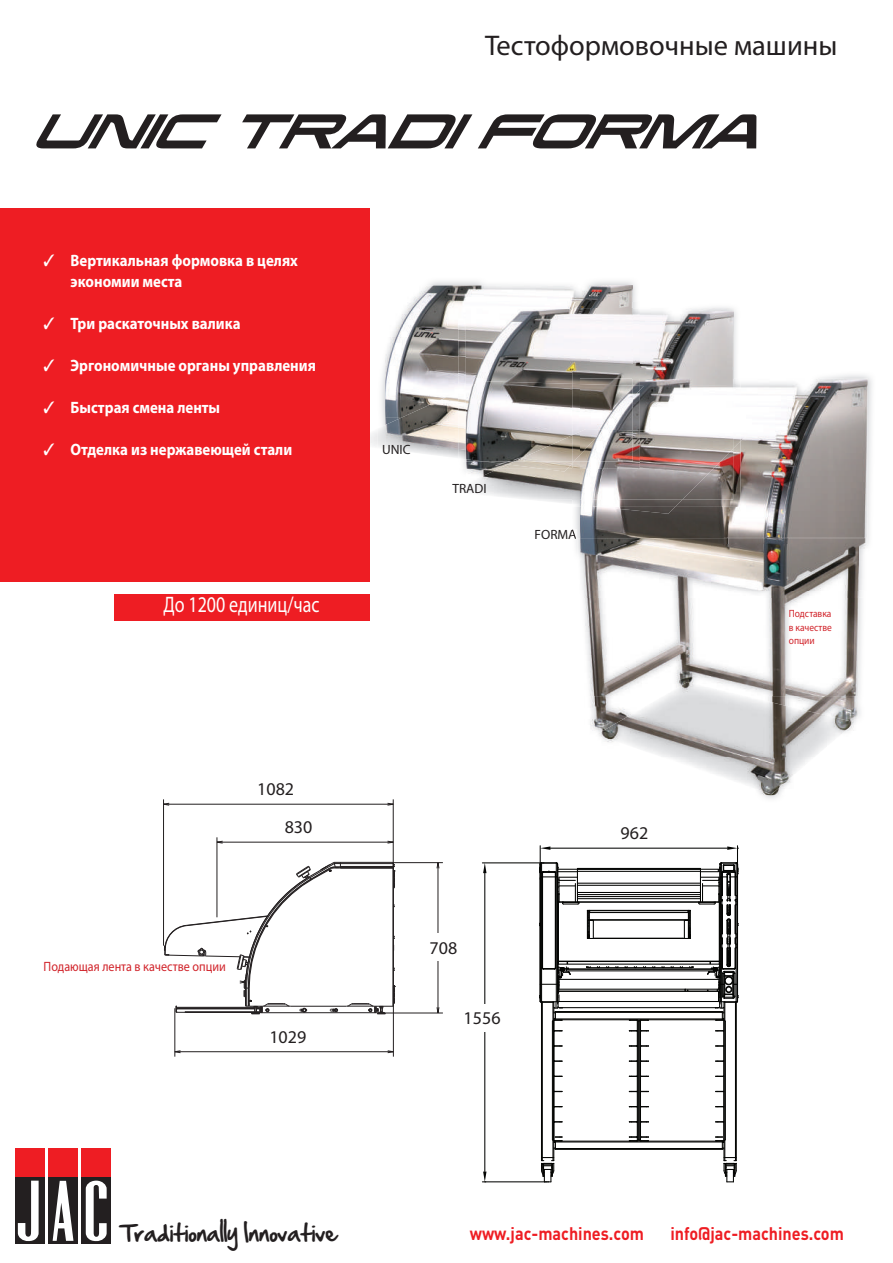
<style>
.page{position:relative;width:893px;height:1263px;background:#fff}
.page>*{position:absolute;margin:0;border:0;box-sizing:border-box;transform-origin:0 0}
.t1{font:28.5px "Myriad Pro";color:#231f20}
.t2{font:22.5px "Myriad Pro";color:#fff;scale:.8 1}
.t3{font:20.55px "Hand Of Sean";color:#231f20}
.t4{font:700 18px "DIN";color:#ee1d23;scale:.9 1}
.t5{font:18px/38.1px "Myriad Pro";color:#231f20}
.t6{font:17.4px "Arial Narrow";color:#040503}
.t7{font:700 16.5px/21px "Myriad Pro";color:#fff;scale:.9 1}
.t8{font:13.5px "Myriad Pro";color:#d1232a;scale:.9 1}
.t9{font:13.35px "Myriad Pro";color:#231f20}
.t10{font:10.5px/13.5px "Myriad Pro";color:#d1232a;text-align:justify;scale:.9 1}
</style>
<div class="page">
<img style="left:584px;top:598px;width:278px;height:201px">
<img style="left:585px;top:598px;width:274px;height:98px">
<img style="left:585px;top:696px;width:91px;height:99px">
<img style="left:722px;top:696px;width:137px;height:99px">
<img style="left:676px;top:794px;width:46px;height:1px">
<img style="left:596px;top:682px;width:259px;height:75px">
<img style="left:661px;top:757px;width:154px;height:37px">
<svg style="left:36px;top:114px;width:186px;height:34px"></svg>
<svg style="left:242px;top:114px;width:230px;height:34px"></svg>
<svg style="left:478px;top:114px;width:278px;height:34px"></svg>
<img style="left:381px;top:281px;width:255px;height:144px">
<img style="left:385px;top:286px;width:99px;height:106px">
<img style="left:484px;top:286px;width:149px;height:15px">
<img style="left:385px;top:392px;width:73px;height:66px">
<img style="left:458px;top:301px;width:175px;height:54px">
<img style="left:458px;top:355px;width:8px;height:107px">
<img style="left:458px;top:388px;width:8px;height:71px">
<img style="left:640px;top:309px;width:93px;height:62px">
<img style="left:466px;top:309px;width:174px;height:160px">
<img style="left:484px;top:462px;width:24px;height:2px">
<img style="left:466px;top:309px;width:125px;height:72px">
<img style="left:591px;top:309px;width:42px;height:62px">
<img style="left:466px;top:381px;width:106px;height:81px">
<img style="left:466px;top:469px;width:106px;height:31px">
<img style="left:543px;top:469px;width:24px;height:2px">
<img style="left:498px;top:463px;width:10px;height:6px">
<img style="left:508px;top:462px;width:64px;height:7px">
<img style="left:514px;top:435px;width:58px;height:27px">
<div style="left:0;top:208px;width:370px;height:373px;background:#ee1d23"></div>
<div style="left:114px;top:595px;width:255px;height:26px;background:#ee1d23"></div>
<svg style="left:387px;top:1050px;width:6px;height:3px"></svg>
<svg style="left:174px;top:1050px;width:7px;height:3px"></svg>
<hr style="left:175px;top:1051px;width:218px;height:1px;background:#231f20">
<hr style="left:163px;top:799px;width:1px;height:147px;background:#231f20">
<hr style="left:175px;top:1008px;width:1px;height:49px;background:#231f20">
<hr style="left:393px;top:986px;width:1px;height:71px;background:#231f20">
<hr style="left:386px;top:1013px;width:57px;height:1px;background:#231f20">
<hr style="left:217px;top:837px;width:1px;height:80px;background:#231f20">
<hr style="left:393px;top:862px;width:50px;height:1px;background:#231f20">
<hr style="left:217px;top:842px;width:176px;height:1px;background:#231f20">
<hr style="left:393px;top:799px;width:1px;height:68px;background:#231f20">
<hr style="left:164px;top:804px;width:229px;height:1px;background:#231f20">
<hr style="left:438px;top:863px;width:1px;height:150px;background:#231f20">
<svg style="left:164px;top:862px;width:231px;height:153px"></svg>
<div style="left:414px;top:933px;width:59px;height:28px;background:#fff"></div>
<img style="left:575px;top:375px;width:297px;height:175px">
<img style="left:585px;top:590px;width:274px;height:8px">
<svg style="left:572px;top:500px;width:8px;height:5px"></svg>
<img style="left:640px;top:371px;width:93px;height:8px">
<svg style="left:633px;top:371px;width:7px;height:8px"></svg>
<img style="left:572px;top:371px;width:61px;height:13px">
<img style="left:572px;top:384px;width:8px;height:48px">
<img style="left:572px;top:469px;width:8px;height:31px">
<svg style="left:572px;top:462px;width:8px;height:7px"></svg>
<img style="left:572px;top:432px;width:8px;height:30px">
<svg style="left:572px;top:529px;width:4px;height:10px"></svg>
<img style="left:724px;top:379px;width:144px;height:171px">
<img style="left:580px;top:507px;width:144px;height:31px">
<img style="left:580px;top:538px;width:286px;height:52px">
<img style="left:599px;top:434px;width:149px;height:80px">
<img style="left:640px;top:379px;width:100px;height:54px">
<img style="left:580px;top:433px;width:160px;height:74px">
<img style="left:580px;top:379px;width:60px;height:52px">
<svg style="left:633px;top:386px;width:11px;height:12px"></svg>
<img style="left:580px;top:384px;width:53px;height:46px">
<img style="left:580px;top:431px;width:153px;height:69px">
<img style="left:580px;top:430px;width:53px;height:32px">
<img style="left:580px;top:429px;width:23px;height:26px">
<hr style="left:555px;top:1149px;width:167px;height:1px;background:#040503">
<hr style="left:555px;top:1148px;width:167px;height:1px;background:#040503">
<hr style="left:555px;top:1140px;width:167px;height:2px;background:#040503">
<hr style="left:541px;top:1002px;width:1px;height:158px;background:#040503">
<hr style="left:542px;top:1002px;width:1px;height:158px;background:#040503">
<hr style="left:552px;top:1021px;width:1px;height:118px;background:#040503">
<hr style="left:553px;top:1020px;width:2px;height:120px;background:#040503">
<hr style="left:637px;top:1020px;width:1px;height:120px;background:#040503">
<hr style="left:638px;top:1021px;width:1px;height:118px;background:#040503">
<hr style="left:639px;top:1020px;width:1px;height:120px;background:#040503">
<hr style="left:640px;top:1020px;width:1px;height:120px;background:#040503">
<hr style="left:723px;top:1020px;width:1px;height:120px;background:#040503">
<hr style="left:724px;top:1020px;width:1px;height:120px;background:#040503">
<hr style="left:725px;top:1021px;width:1px;height:118px;background:#040503">
<hr style="left:735px;top:1002px;width:1px;height:158px;background:#040503">
<hr style="left:736px;top:1002px;width:1px;height:158px;background:#040503">
<svg style="left:554px;top:1120px;width:8px;height:3px"></svg>
<svg style="left:554px;top:1105px;width:8px;height:3px"></svg>
<svg style="left:554px;top:1090px;width:8px;height:3px"></svg>
<svg style="left:554px;top:1074px;width:8px;height:3px"></svg>
<svg style="left:554px;top:1059px;width:8px;height:3px"></svg>
<svg style="left:554px;top:1044px;width:8px;height:3px"></svg>
<svg style="left:554px;top:1029px;width:8px;height:3px"></svg>
<svg style="left:629px;top:1135px;width:20px;height:7px"></svg>
<svg style="left:629px;top:1120px;width:20px;height:3px"></svg>
<svg style="left:629px;top:1105px;width:20px;height:3px"></svg>
<svg style="left:629px;top:1090px;width:20px;height:3px"></svg>
<svg style="left:715px;top:1120px;width:10px;height:3px"></svg>
<svg style="left:715px;top:1105px;width:10px;height:3px"></svg>
<svg style="left:715px;top:1090px;width:10px;height:3px"></svg>
<svg style="left:629px;top:1074px;width:20px;height:3px"></svg>
<svg style="left:629px;top:1059px;width:20px;height:3px"></svg>
<svg style="left:629px;top:1044px;width:20px;height:3px"></svg>
<svg style="left:629px;top:1029px;width:20px;height:3px"></svg>
<svg style="left:715px;top:1074px;width:10px;height:3px"></svg>
<svg style="left:715px;top:1059px;width:10px;height:3px"></svg>
<svg style="left:715px;top:1044px;width:10px;height:3px"></svg>
<svg style="left:715px;top:1029px;width:10px;height:3px"></svg>
<svg style="left:715px;top:1136px;width:22px;height:46px"></svg>
<hr style="left:482px;top:862px;width:60px;height:1px;background:#040503">
<hr style="left:482px;top:1181px;width:65px;height:1px;background:#040503">
<hr style="left:484px;top:873px;width:1px;height:132px;background:#040503">
<hr style="left:484px;top:1026px;width:1px;height:145px;background:#040503">
<svg style="left:483px;top:863px;width:3px;height:10px"></svg>
<svg style="left:538px;top:846px;width:201px;height:176px"></svg>
<svg style="left:540px;top:1136px;width:22px;height:46px"></svg>
<svg style="left:483px;top:1171px;width:3px;height:11px"></svg>
<div style="left:452px;top:1003px;width:60px;height:28px;background:#fff"></div>
<div style="left:15px;top:1147px;width:30px;height:30px;background:#ee1d23"></div>
<div style="left:48px;top:1147px;width:30px;height:30px;background:#ee1d23"></div>
<div style="left:81px;top:1147px;width:30px;height:30px;background:#ee1d23"></div>
<div style="left:15px;top:1177px;width:30px;height:67px;background:#231f20"></div>
<div style="left:48px;top:1177px;width:30px;height:67px;background:#231f20"></div>
<div style="left:81px;top:1177px;width:30px;height:67px;background:#231f20"></div>
<svg style="left:86px;top:1180px;width:21px;height:61px"></svg>
<svg style="left:18px;top:1181px;width:21px;height:60px"></svg>
<svg style="left:53px;top:1181px;width:20px;height:60px"></svg>
<h1 class="t1" style="left:485px;top:28px;width:354px">Тестоформовочные машины</h1>
<p class="t7" style="left:71px;top:250px;width:254px;text-indent:-27px">✓ Вертикальная формовка в целях экономии места</p>
<p class="t7" style="left:44px;top:313px;width:221px">✓ Три раскаточных валика</p>
<p class="t7" style="left:44px;top:355px;width:304px">✓ Эргономичные органы управления</p>
<p class="t7" style="left:44px;top:397px;width:198px">✓ Быстрая смена ленты</p>
<p class="t7" style="left:44px;top:439px;width:278px">✓ Отделка из нержавеющей стали</p>
<h2 class="t2" style="left:163px;top:590px;width:197px">До 1200 единиц/час</h2>
<p class="t9" style="left:382px;top:441px;width:30px">UNIC</p>
<p class="t9" style="left:452px;top:480px;width:36px">TRADI</p>
<p class="t9" style="left:535px;top:526px;width:43px">FORMA</p>
<p class="t5" style="left:285px;top:769px;width:29px;text-indent:-27px">1082<br>830</p>
<p class="t8" style="left:44px;top:958px;width:204px">Подающая лента в качестве опции</p>
<p class="t5" style="left:269px;top:1018px;width:38px">1029</p>
<p class="t5" style="left:430px;top:928px;width:29px">708</p>
<p class="t6" style="left:460px;top:1003px;width:33px">1556</p>
<p class="t5" style="left:464px;top:999px;width:38px">1556</p>
<p class="t5" style="left:621px;top:813px;width:29px">962</p>
<p class="t6" style="left:621px;top:825px;width:25px">962</p>
<p class="t10" style="left:789px;top:607px;width:49px">Подставка в качестве опции</p>
<p class="t3" style="left:120px;top:1214px;width:218px">Traditionally Innovative</p>
<p class="t4" style="left:470px;top:1222px;width:195px">www.jac-machines.com</p>
<p class="t4" style="left:670px;top:1222px;width:194px">info@jac-machines.com</p>
</div>
